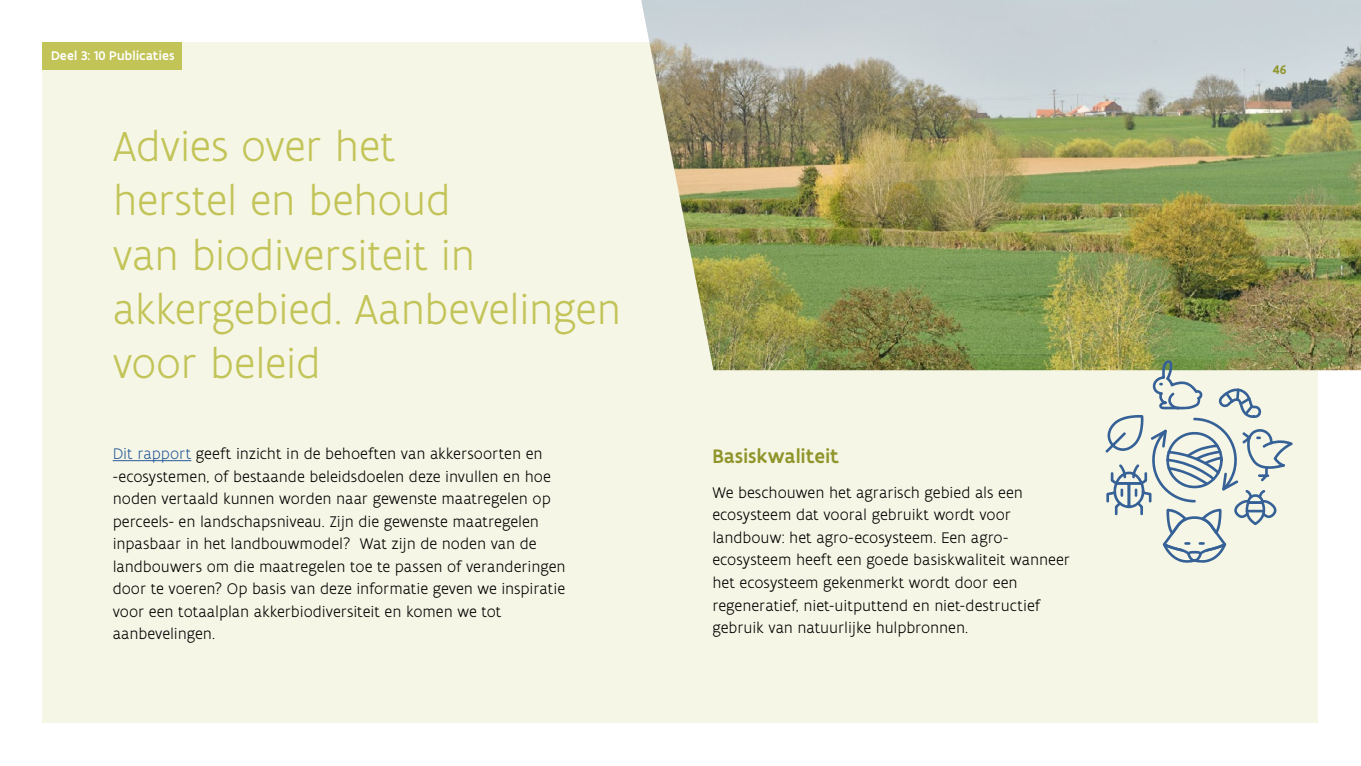
<style>
.page{position:relative;width:1361px;height:766px;background:#fff}
.page>*{position:absolute;margin:0;border:0;box-sizing:border-box;transform-origin:0 0}
.t1{font:300 45px/54px "Flanders Art Sans";letter-spacing:-.01em;color:#c2c458}
.t2{font:500 21px "Flanders Art Sans";letter-spacing:.01em;color:#90952b}
.t3{font:300 16.5px/22.5px "Flanders Art Sans";letter-spacing:-.005em;color:#000}
.t4{font:500 13.5px "Flanders Art Sans";letter-spacing:.02em;color:#fff}
.t5{font:500 13.5px "Flanders Art Sans";color:#90952b}
.s1{color:#275b9b}
</style>
<div class="page">
<div style="left:43px;top:43px;width:1275px;height:680px;background:#f6f6e6"></div>
<div style="left:43px;top:43px;width:139px;height:27px;background:#c2c458"></div>
<img style="left:641px;top:0;width:720px;height:370px">
<svg style="left:1104px;top:360px;width:188px;height:203px"></svg>
<hr style="left:113px;top:460px;width:78px;height:1px;background:#275b9b">
<p class="t4" style="left:51px;top:47px;width:125px">Deel 3: 10 Publicaties</p>
<h1 class="t1" style="left:113px;top:119px;width:510px">Advies over het<br>herstel en behoud<br>van biodiversiteit in akkergebied. Aanbevelingen voor beleid</h1>
<p class="t3" style="left:113px;top:442px;width:454px"><span class="s1">Dit rapport</span> geeft inzicht in de behoeften van akkersoorten en -ecosystemen, of bestaande beleidsdoelen deze invullen en hoe noden vertaald kunnen worden naar gewenste maatregelen op perceels- en landschapsniveau. Zijn die gewenste maatregelen inpasbaar in het landbouwmodel? Wat zijn de noden van de landbouwers om die maatregelen toe te passen of veranderingen door te voeren? Op basis van deze informatie geven we inspiratie voor een totaalplan akkerbiodiversiteit en komen we tot aanbevelingen.</p>
<p class="t2" style="left:712px;top:442px;width:128px">Basiskwaliteit</p>
<p class="t3" style="left:712px;top:481px;width:359px">We beschouwen het agrarisch gebied als een ecosysteem dat vooral gebruikt wordt voor landbouw: het agro-ecosysteem. Een agro&shy;ecosysteem heeft een goede basiskwaliteit wanneer het ecosysteem gekenmerkt wordt door een regeneratief, niet-uitputtend en niet-destructief gebruik van natuurlijke hulpbronnen.</p>
<p class="t5" style="left:1272px;top:61px;width:15px">46</p>
</div>
